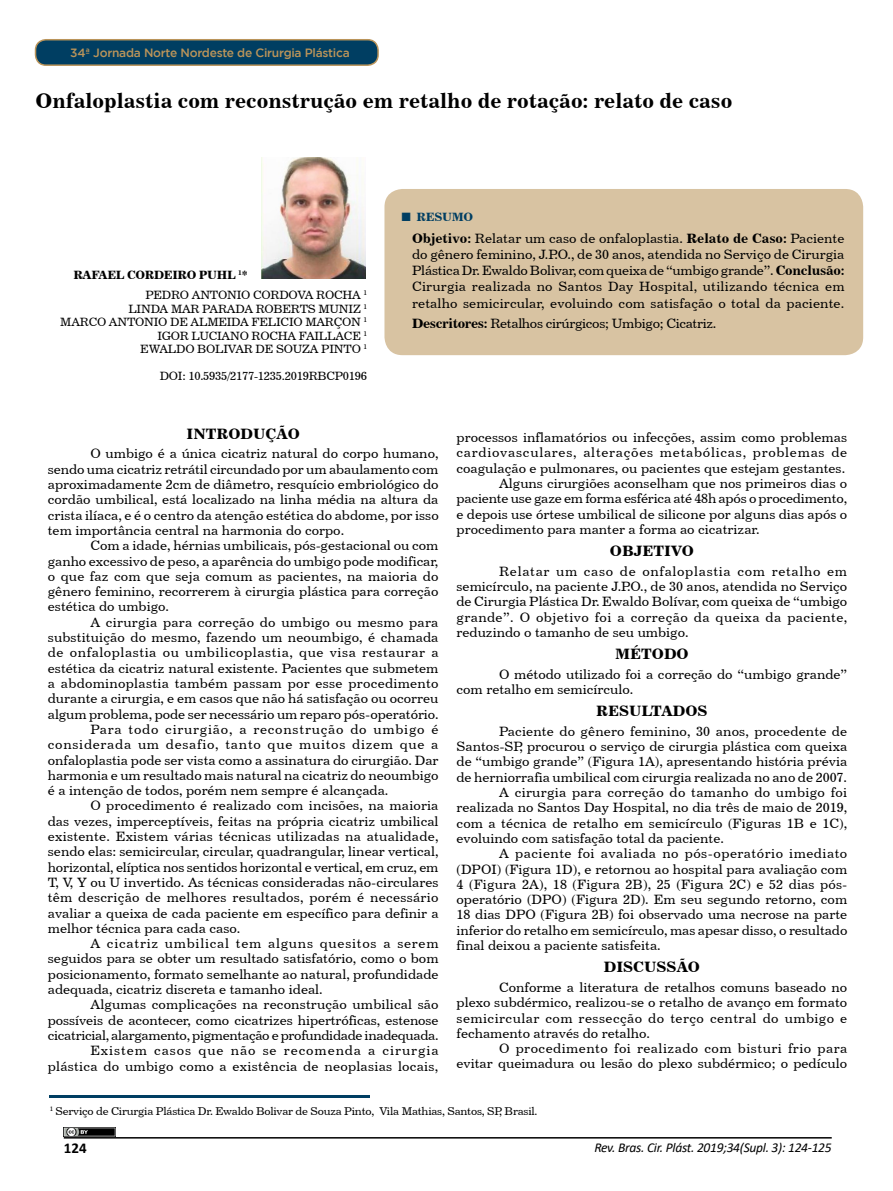
<style>
.page{position:relative;width:893px;height:1191px;background:#fff}
.page>*{position:absolute;margin:0;border:0;box-sizing:border-box;transform-origin:0 0}
.t1{font:21px "Century 731 BT Bold A";color:#000}
.t2{font:15px "Century 731 BT Bold A";color:#000}
.t3{font:700 15px "Calibri";color:#000}
.t4{font:13.5px/15.3px "Century 731 BT Roman A";color:#000;text-align:justify}
.t5{font:13.5px "Century 731 BT Roman A";letter-spacing:.02em;color:#000}
.t6{font:13.5px "Century 731 BT Roman A";letter-spacing:.055em;color:#000}
.t7{font:13.5px "Century 731 BT Roman A";letter-spacing:-.025em;color:#000}
.t8{font:13.5px "Century 731 BT Roman A";letter-spacing:.04em;color:#000}
.t9{font:13.5px "Century 731 BT Roman A";letter-spacing:.035em;color:#000}
.t10{font:italic 13.5px "Calibri";letter-spacing:-.02em;color:#000}
.t11{font:13.5px "Century 731 BT Roman A";letter-spacing:.065em;color:#000}
.t12{font:12px/13.5px "Century 731 BT Roman A";letter-spacing:-.02em;color:#000;text-align:right}
.t13{font:500 12px "Gotham";letter-spacing:-.02em;color:#ba945a}
.t14{font:12px "Century 731 BT Bold A";letter-spacing:-.025em;color:#000}
.t15{font:12px "Century 731 BT Bold A";letter-spacing:-.02em;color:#003e62}
.t16{font:11.25px "Century 731 BT Roman A";letter-spacing:-.02em;color:#000}
.s1{font-family:"Times New Roman";font-weight:700;font-size:18px}
.s2{font-family:"Century 731 BT Bold A"}
</style>
<div class="page">
<hr style="left:64px;top:1137px;width:768px;height:1px;background:#000">
<div style="left:384px;top:189px;width:479px;height:166px;background:#d8c3a2;border-radius:18px"></div>
<hr style="left:50px;top:1095px;width:320px;height:2px;background:#003e62">
<div style="left:36px;top:40px;width:342px;height:25px;background:#003e62;border-radius:10px"></div>
<div style="left:35px;top:39px;width:344px;height:27px;border:2px solid #ba945a;border-radius:10px"></div>
<img style="left:261px;top:157px;width:104px;height:121px">
<img style="left:64px;top:1127px;width:51px;height:9px">
<p class="t13" style="left:70px;top:46px;width:281px">34ª Jornada Norte Nordeste de Cirurgia Plástica</p>
<h1 class="t1" style="left:35px;top:88px;width:698px">Onfaloplastia com reconstrução em retalho de rotação: relato de caso</h1>
<p class="t14" style="left:73px;top:267px;width:176px">RAFAEL CORDEIRO PUHL <sup>1</sup>*</p>
<p class="t12" style="left:60px;top:288px;width:308px">PEDRO ANTONIO CORDOVA ROCHA <sup>1<br></sup>LINDA MAR PARADA ROBERTS MUNIZ <sup>1<br></sup>MARCO ANTONIO DE ALMEIDA FELICIO MARÇON <sup>1<br></sup>IGOR LUCIANO ROCHA FAILLACE <sup>1<br></sup>EWALDO BOLIVAR DE SOUZA PINTO <sup>1</sup></p>
<p class="t12" style="left:160px;top:369px;width:209px">DOI: 10.5935/2177-1235.2019RBCP0196</p>
<p class="t15" style="left:401px;top:210px;width:74px"><span class="s1">■</span> RESUMO</p>
<p class="t4" style="left:412px;top:230px;width:434px;line-height:16.2px"><span class="s2">Objetivo:</span> Relatar um caso de onfaloplastia. <span class="s2">Relato de Caso:</span> Paciente do gênero feminino, J.P.O., de 30 anos, atendida no Serviço de Cirurgia Plástica Dr. Ewaldo Bolivar, com queixa de “umbigo grande”. <span class="s2">Conclusão:<br></span>Cirurgia realizada no Santos Day Hospital, utilizando técnica em retalho semicircular, evoluindo com satisfação o total da paciente.</p>
<p class="t7" style="left:412px;top:315px;width:306px"><span class="s2">Descritores:</span> Retalhos cirúrgicos; Umbigo; Cicatriz.</p>
<p class="t2" style="left:187px;top:424px;width:115px">INTRODUÇÃO</p>
<p class="t4" style="left:48px;top:446px;width:392px;text-indent:43px">O umbigo é a única cicatriz natural do corpo humano, sendo uma cicatriz retrátil circundado por um abaulamento com aproximadamente 2cm de diâmetro, resquício embriológico do cordão umbilical, está localizado na linha média na altura da crista ilíaca, e é o centro da atenção estética do abdome, por isso tem importância central na harmonia do corpo.</p>
<p class="t4" style="left:48px;top:538px;width:392px;text-indent:43px">Com a idade, hérnias umbilicais, pós-gestacional ou com ganho excessivo de peso, a aparência do umbigo pode modificar, o que faz com que seja comum as pacientes, na maioria do gênero feminino, recorrerem à cirurgia plástica para correção estética do umbigo.</p>
<p class="t5" style="left:90px;top:614px;width:350px">A cirurgia para correção do umbigo ou mesmo para</p>
<p class="t4" style="left:48px;top:629px;width:392px">substituição do mesmo, fazendo um neoumbigo, é chamada</p>
<p class="t8" style="left:48px;top:644px;width:392px">de onfaloplastia ou umbilicoplastia, que visa restaurar a</p>
<p class="t4" style="left:48px;top:660px;width:392px">estética da cicatriz natural existente. Pacientes que submetem</p>
<p class="t5" style="left:48px;top:675px;width:392px">a abdominoplastia também passam por esse procedimento</p>
<p class="t4" style="left:48px;top:690px;width:392px">durante a cirurgia, e em casos que não há satisfação ou ocorreu</p>
<p class="t4" style="left:48px;top:706px;width:392px">algum problema, pode ser necessário um reparo pós-operatório.</p>
<p class="t6" style="left:90px;top:721px;width:346px">Para todo cirurgião, a reconstrução do umbigo é</p>
<p class="t6" style="left:48px;top:736px;width:392px">considerada um desafio, tanto que muitos dizem que a</p>
<p class="t4" style="left:48px;top:752px;width:392px">onfaloplastia pode ser vista como a assinatura do cirurgião. Dar</p>
<p class="t4" style="left:48px;top:767px;width:392px">harmonia e um resultado mais natural na cicatriz do neoumbigo</p>
<p class="t4" style="left:48px;top:782px;width:342px">é a intenção de todos, porém nem sempre é alcançada.</p>
<p class="t4" style="left:90px;top:798px;width:350px">O procedimento é realizado com incisões, na maioria</p>
<p class="t4" style="left:48px;top:813px;width:392px">das vezes, imperceptíveis, feitas na própria cicatriz umbilical</p>
<p class="t4" style="left:48px;top:828px;width:392px">existente. Existem várias técnicas utilizadas na atualidade,</p>
<p class="t4" style="left:48px;top:843px;width:392px">sendo elas: semicircular, circular, quadrangular, linear vertical,</p>
<p class="t4" style="left:48px;top:859px;width:392px">horizontal, elíptica nos sentidos horizontal e vertical, em cruz, em</p>
<p class="t4" style="left:48px;top:874px;width:392px">T, V, Y ou U invertido. As técnicas consideradas não-circulares</p>
<p class="t5" style="left:48px;top:889px;width:392px">têm descrição de melhores resultados, porém é necessário</p>
<p class="t4" style="left:48px;top:905px;width:392px">avaliar a queixa de cada paciente em específico para definir a</p>
<p class="t4" style="left:48px;top:920px;width:194px">melhor técnica para cada caso.</p>
<p class="t6" style="left:90px;top:935px;width:350px">A cicatriz umbilical tem alguns quesitos a serem</p>
<p class="t4" style="left:48px;top:951px;width:392px">seguidos para se obter um resultado satisfatório, como o bom</p>
<p class="t4" style="left:48px;top:966px;width:392px">posicionamento, formato semelhante ao natural, profundidade</p>
<p class="t4" style="left:48px;top:981px;width:276px">adequada, cicatriz discreta e tamanho ideal.</p>
<p class="t4" style="left:90px;top:996px;width:350px">Algumas complicações na reconstrução umbilical são</p>
<p class="t4" style="left:48px;top:1012px;width:392px">possíveis de acontecer, como cicatrizes hipertróficas, estenose</p>
<p class="t7" style="left:48px;top:1027px;width:392px">cicatricial, alargamento, pigmentação e profundidade inadequada.</p>
<p class="t11" style="left:90px;top:1042px;width:350px">Existem casos que não se recomenda a cirurgia</p>
<p class="t5" style="left:48px;top:1057px;width:392px">plástica do umbigo como a existência de neoplasias locais,</p>
<p class="t4" style="left:457px;top:429px;width:392px">processos inflamatórios ou infecções, assim como problemas</p>
<p class="t6" style="left:457px;top:444px;width:392px">cardiovasculares, alterações metabólicas, problemas de</p>
<p class="t4" style="left:457px;top:460px;width:390px">coagulação e pulmonares, ou pacientes que estejam gestantes.</p>
<p class="t4" style="left:499px;top:475px;width:350px">Alguns cirurgiões aconselham que nos primeiros dias o</p>
<p class="t4" style="left:457px;top:490px;width:392px">paciente use gaze em forma esférica até 48h após o procedimento,</p>
<p class="t4" style="left:457px;top:506px;width:392px">e depois use órtese umbilical de silicone por alguns dias após o</p>
<p class="t4" style="left:457px;top:521px;width:304px">procedimento para manter a forma ao cicatrizar.</p>
<p class="t2" style="left:610px;top:541px;width:85px">OBJETIVO</p>
<p class="t4" style="left:457px;top:563px;width:392px;text-indent:43px">Relatar um caso de onfaloplastia com retalho em semicírculo, na paciente J.P.O., de 30 anos, atendida no Serviço de Cirurgia Plástica Dr. Ewaldo Bolívar, com queixa de “umbigo grande”. O objetivo foi a correção da queixa da paciente, reduzindo o tamanho de seu umbigo.</p>
<p class="t2" style="left:615px;top:644px;width:75px">MÉTODO</p>
<p class="t4" style="left:457px;top:666px;width:392px;text-indent:43px">O método utilizado foi a correção do “umbigo grande” com retalho em semicírculo.</p>
<p class="t2" style="left:596px;top:702px;width:113px">RESULTADOS</p>
<p class="t4" style="left:499px;top:723px;width:350px">Paciente do gênero feminino, 30 anos, procedente de</p>
<p class="t4" style="left:457px;top:738px;width:392px">Santos-SP, procurou o serviço de cirurgia plástica com queixa</p>
<p class="t4" style="left:457px;top:754px;width:392px">de “umbigo grande” (Figura 1A), apresentando história prévia</p>
<p class="t4" style="left:457px;top:769px;width:392px">de herniorrafia umbilical com cirurgia realizada no ano de 2007.</p>
<p class="t5" style="left:499px;top:784px;width:350px">A cirurgia para correção do tamanho do umbigo foi</p>
<p class="t4" style="left:457px;top:799px;width:392px">realizada no Santos Day Hospital, no dia três de maio de 2019,</p>
<p class="t4" style="left:457px;top:815px;width:392px">com a técnica de retalho em semicírculo (Figuras 1B e 1C),</p>
<p class="t4" style="left:457px;top:830px;width:269px">evoluindo com satisfação total da paciente.</p>
<p class="t9" style="left:499px;top:845px;width:350px">A paciente foi avaliada no pós-operatório imediato</p>
<p class="t4" style="left:457px;top:861px;width:392px">(DPOI) (Figura 1D), e retornou ao hospital para avaliação com</p>
<p class="t4" style="left:457px;top:876px;width:392px">4 (Figura 2A), 18 (Figura 2B), 25 (Figura 2C) e 52 dias pós-</p>
<p class="t4" style="left:457px;top:891px;width:392px">operatório (DPO) (Figura 2D). Em seu segundo retorno, com</p>
<p class="t4" style="left:457px;top:907px;width:392px">18 dias DPO (Figura 2B) foi observado uma necrose na parte</p>
<p class="t4" style="left:457px;top:922px;width:392px">inferior do retalho em semicírculo, mas apesar disso, o resultado</p>
<p class="t4" style="left:457px;top:937px;width:206px">final deixou a paciente satisfeita.</p>
<p class="t2" style="left:604px;top:958px;width:98px">DISCUSSÃO</p>
<p class="t4" style="left:457px;top:979px;width:392px;text-indent:43px">Conforme a literatura de retalhos comuns baseado no plexo subdérmico, realizou-se o retalho de avanço em formato semicircular com ressecção do terço central do umbigo e fechamento através do retalho.</p>
<p class="t4" style="left:457px;top:1040px;width:392px;text-align:right">O procedimento foi realizado com bisturi frio para<br>evitar queimadura ou lesão do plexo subdérmico; o pedículo</p>
<p class="t16" style="left:50px;top:1103px;width:489px"><sup>1</sup> Serviço de Cirurgia Plástica Dr. Ewaldo Bolivar de Souza Pinto, Vila Mathias, Santos, SP, Brasil.</p>
<p class="t3" style="left:64px;top:1137px;width:24px">124</p>
<p class="t10" style="left:594px;top:1138px;width:239px">Rev. Bras. Cir. Plást. 2019;34(Supl. 3): 124-125</p>
</div>
